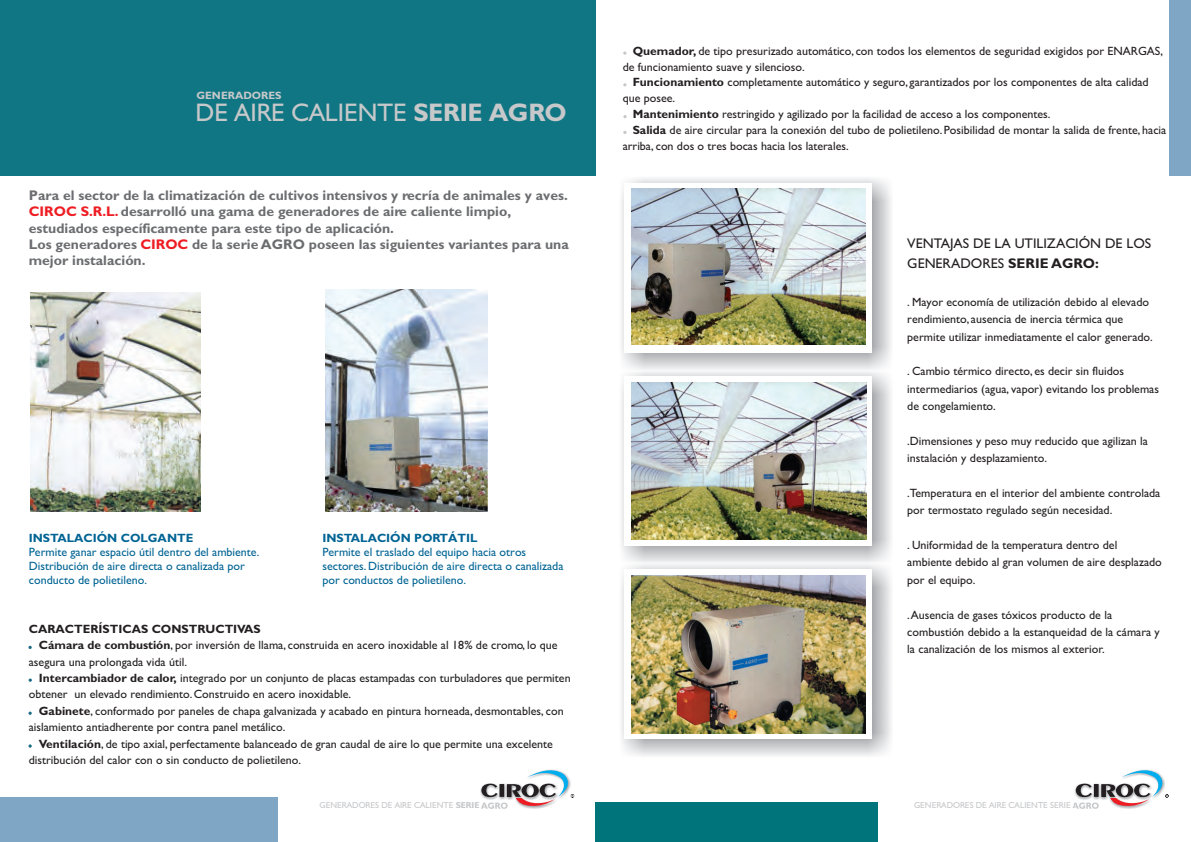
<style>
.page{position:relative;width:1191px;height:842px;background:#fff}
.page>*{position:absolute;margin:0;border:0;box-sizing:border-box;transform-origin:0 0}
.t1{font:25.4px "Humanst 521 BT";color:#c7c8ca}
.t2{font:700 14px/16.2px "Gill Sans";color:#6c6d70}
.t3{font:14px/20.3px "Gill Sans";color:#231f20}
.t4{font:12px/17.4px "Gill Sans";color:#231f20}
.t5{font:12px/13.9px "Gill Sans";color:#006494}
.t6{font:700 12px "Gill Sans";color:#006494}
.t7{font:700 12px "Gill Sans";color:#231f20}
.t8{font:700 10.7px "Gill Sans";color:#c7c8ca}
.t9{font:8.7px "Humanst 521 BT";color:#c7c8ca}
.s1{font-weight:700}
.s2{font-family:"Gill Sans";font-weight:700}
.s3{color:#ee1d23}
</style>
<div class="page">
<div style="left:1169px;top:0;width:22px;height:176px;background:#80a6c6"></div>
<div style="left:0;top:0;width:595px;height:176px;background:#107683"></div>
<div style="left:0;top:797px;width:278px;height:45px;background:#80a6c6"></div>
<div style="left:595px;top:802px;width:283px;height:40px;background:#00747b"></div>
<img style="left:481px;top:806px;width:67px;height:3px">
<svg style="left:481px;top:769px;width:93px;height:37px"></svg>
<img style="left:1075px;top:787px;width:67px;height:22px">
<svg style="left:1076px;top:769px;width:93px;height:37px"></svg>
<svg style="left:28px;top:646px;width:4px;height:3px"></svg>
<svg style="left:28px;top:712px;width:4px;height:3px"></svg>
<svg style="left:28px;top:744px;width:4px;height:4px"></svg>
<img style="left:325px;top:289px;width:163px;height:223px">
<img style="left:31px;top:292px;width:169px;height:220px">
<img style="left:632px;top:733px;width:225px;height:1px">
<img style="left:632px;top:575px;width:234px;height:158px">
<img style="left:631px;top:383px;width:235px;height:157px">
<img style="left:632px;top:189px;width:233px;height:156px">
<p class="t8" style="left:197px;top:91px;width:87px">GENERADORES</p>
<h1 class="t1" style="left:196px;top:102px;width:373px">DE AIRE CALIENTE <span class="s1">SERIE</span> <span class="s2">AGRO</span></h1>
<p class="t2" style="left:29px;top:189px;width:542px">Para el sector de la climatización de cultivos intensivos y recría de animales y aves.<br><span class="s3">CIROC S.R.L.</span> desarrolló una gama de generadores de aire caliente limpio, estudiados específicamente para este tipo de aplicación.<br>Los generadores <span class="s3">CIROC</span> de la serie AGRO poseen las siguientes variantes para una mejor instalación.</p>
<p class="t6" style="left:29px;top:534px;width:166px">INSTALACIÓN COLGANTE</p>
<p class="t5" style="left:29px;top:546px;width:232px">Permite ganar espacio útil dentro del ambiente.<br>Distribución de aire directa o canalizada por conducto de polietileno.</p>
<p class="t6" style="left:322px;top:534px;width:157px">INSTALACIÓN PORTÁTIL</p>
<p class="t5" style="left:322px;top:546px;width:243px">Permite el traslado del equipo hacia otros sectores. Distribución de aire directa o canalizada por conductos de polietileno.</p>
<p class="t7" style="left:29px;top:624px;width:233px">CARACTERÍSTICAS CONSTRUCTIVAS</p>
<p class="t4" style="left:39px;top:638px;width:520px"><span class="s1">Cámara de combustión</span>, por inversión de llama, construida en acero inoxidable al 18% de cromo, lo que</p>
<p class="t4" style="left:29px;top:654px;width:160px">asegura una prolongada vida útil.</p>
<p class="t4" style="left:39px;top:671px;width:533px"><span class="s1">Intercambiador de calor,</span> integrado por un conjunto de placas estampadas con turbuladores que permiten</p>
<p class="t4" style="left:29px;top:687px;width:324px">obtener un elevado rendimiento. Construido en acero inoxidable.</p>
<p class="t4" style="left:39px;top:703px;width:526px"><span class="s1">Gabinete</span>, conformado por paneles de chapa galvanizada y acabado en pintura horneada, desmontables, con</p>
<p class="t4" style="left:29px;top:720px;width:258px">aislamiento antiadherente por contra panel metálico.</p>
<p class="t4" style="left:39px;top:736px;width:516px"><span class="s1">Ventilación</span>, de tipo axial, perfectamente balanceado de gran caudal de aire lo que permite una excelente</p>
<p class="t4" style="left:29px;top:753px;width:274px">distribución del calor con o sin conducto de polietileno.</p>
<p class="t4" style="left:623px;top:44px;width:542px;line-height:15.9px;text-indent:10px"><span class="s1">Quemador,</span> de tipo presurizado automático, con todos los elementos de seguridad exigidos por ENARGAS, de funcionamiento suave y silencioso.</p>
<p class="t4" style="left:633px;top:75px;width:518px"><span class="s1">Funcionamiento</span> completamente automático y seguro, garantizados por los componentes de alta calidad</p>
<p class="t4" style="left:623px;top:91px;width:54px">que posee.</p>
<p class="t4" style="left:633px;top:107px;width:419px"><span class="s1">Mantenimiento</span> restringido y agilizado por la facilidad de acceso a los componentes.</p>
<p class="t4" style="left:633px;top:123px;width:535px"><span class="s1">Salida</span> de aire circular para la conexión del tubo de polietileno. Posibilidad de montar la salida de frente, hacia</p>
<p class="t4" style="left:623px;top:139px;width:227px">arriba, con dos o tres bocas hacia los laterales.</p>
<p class="t3" style="left:907px;top:234px;width:245px">VENTAJAS DE LA UTILIZACIÓN DE LOS<br>GENERADORES <span class="s1">SERIE AGRO:</span></p>
<p class="t4" style="left:907px;top:295px;width:247px">. Mayor economía de utilización debido al elevado rendimiento, ausencia de inercia térmica que permite utilizar inmediatamente el calor generado.</p>
<p class="t4" style="left:907px;top:364px;width:253px">. Cambio térmico directo, es decir sin fluidos intermediarios (agua, vapor) evitando los problemas de congelamiento.</p>
<p class="t4" style="left:907px;top:433px;width:242px">.Dimensiones y peso muy reducido que agilizan la instalación y desplazamiento.</p>
<p class="t4" style="left:907px;top:486px;width:255px">.Temperatura en el interior del ambiente controlada por termostato regulado según necesidad.</p>
<p class="t4" style="left:907px;top:538px;width:256px">. Uniformidad de la temperatura dentro del ambiente debido al gran volumen de aire desplazado por el equipo.</p>
<p class="t4" style="left:907px;top:607px;width:254px">. Ausencia de gases tóxicos producto de la combustión debido a la estanqueidad de la cámara y la canalización de los mismos al exterior.</p>
<p class="t9" style="left:320px;top:802px;width:190px">GENERADORES DE AIRE CALIENTE <span class="s1">SERIE</span> <span class="s2">AGRO</span></p>
<p class="t9" style="left:914px;top:802px;width:187px">GENERADORES DE AIRE CALIENTE SERIE <span class="s2">AGRO</span></p>
</div>
